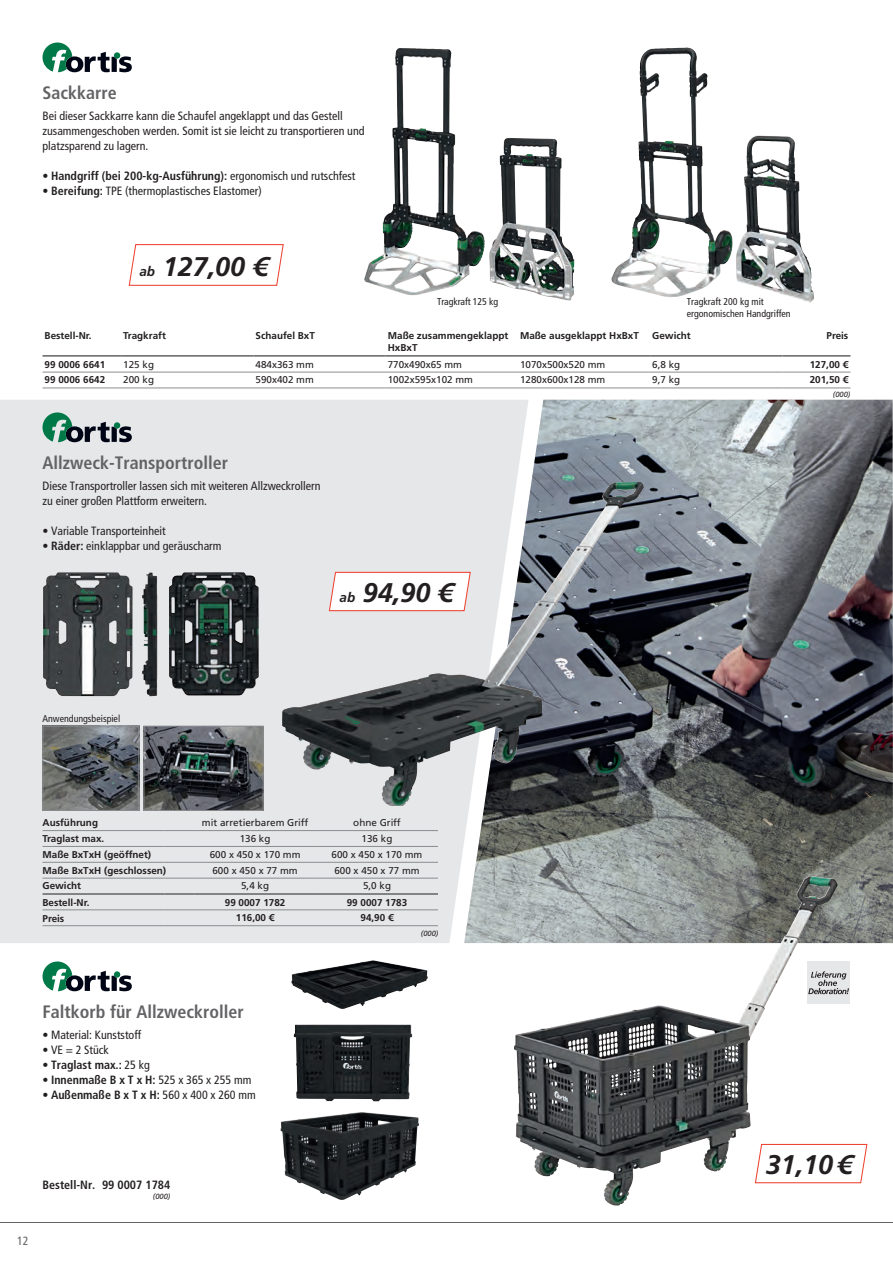
<style>
.page{position:relative;width:893px;height:1263px;background:#fff}
.page>*{position:absolute;margin:0;border:0;box-sizing:border-box;transform-origin:0 0}
.t1{font:italic 700 27px "Frutiger LT Pro";color:#231f20}
.t2{font:700 condensed 18px "Frutiger LT Pro";color:#636366}
.t3{font:condensed 12px/15px "Frutiger LT Pro";color:#231f20}
.t4{font:700 condensed 12px "Frutiger LT Pro";color:#231f20}
.t5{font:condensed 12px "Frutiger LT Pro";color:#636366}
.t6{font:700 9.9px/11.9px "Frutiger LT Pro";color:#231f20}
.t7{font:9.9px "Frutiger LT Pro";color:#231f20}
.t8{font:condensed 9.9px/12px "Frutiger LT Pro";color:#231f20}
.t9{font:italic 7.5px "Frutiger LT Pro";color:#231f20}
.s1{font-weight:400}
.s2{font-weight:700}
.s3{font-size:13.5px}
</style>
<div class="page">
<img style="left:540px;top:400px;width:353px;height:476px">
<svg style="left:0;top:400px;width:540px;height:543px;fill:#e6e7e9"></svg>
<hr style="left:386px;top:355px;width:132px;height:2px;background:#636366">
<hr style="left:518px;top:355px;width:132px;height:2px;background:#636366">
<hr style="left:650px;top:355px;width:132px;height:2px;background:#636366">
<hr style="left:43px;top:372px;width:78px;height:1px;background:#8a8c8f">
<hr style="left:386px;top:372px;width:132px;height:1px;background:#8a8c8f">
<hr style="left:518px;top:372px;width:132px;height:1px;background:#8a8c8f">
<hr style="left:650px;top:372px;width:132px;height:1px;background:#8a8c8f">
<hr style="left:782px;top:372px;width:68px;height:1px;background:#8a8c8f">
<hr style="left:782px;top:388px;width:68px;height:1px;background:#8a8c8f">
<hr style="left:386px;top:388px;width:132px;height:1px;background:#8a8c8f">
<hr style="left:518px;top:388px;width:132px;height:1px;background:#8a8c8f">
<hr style="left:650px;top:388px;width:132px;height:1px;background:#8a8c8f">
<hr style="left:43px;top:355px;width:78px;height:2px;background:#636366">
<hr style="left:782px;top:355px;width:68px;height:2px;background:#636366">
<hr style="left:43px;top:388px;width:78px;height:1px;background:#8a8c8f">
<svg style="left:86px;top:72px;width:199px;height:461px"></svg>
<img style="left:364px;top:48px;width:115px;height:247px">
<img style="left:489px;top:138px;width:35px;height:152px">
<img style="left:616px;top:48px;width:69px;height:221px">
<img style="left:736px;top:136px;width:78px;height:167px">
<svg style="left:43px;top:43px;width:89px;height:29px"></svg>
<hr style="left:194px;top:925px;width:122px;height:1px;background:#8a8c8f">
<hr style="left:316px;top:925px;width:122px;height:1px;background:#8a8c8f">
<hr style="left:43px;top:925px;width:121px;height:1px;background:#8a8c8f">
<hr style="left:164px;top:925px;width:30px;height:1px;background:#8a8c8f">
<hr style="left:43px;top:909px;width:121px;height:1px;background:#8a8c8f">
<hr style="left:164px;top:909px;width:30px;height:1px;background:#8a8c8f">
<hr style="left:43px;top:830px;width:121px;height:1px;background:#8a8c8f">
<hr style="left:164px;top:830px;width:30px;height:1px;background:#8a8c8f">
<hr style="left:43px;top:846px;width:121px;height:1px;background:#8a8c8f">
<hr style="left:164px;top:846px;width:30px;height:1px;background:#8a8c8f">
<hr style="left:43px;top:862px;width:121px;height:1px;background:#8a8c8f">
<hr style="left:164px;top:862px;width:30px;height:1px;background:#8a8c8f">
<hr style="left:43px;top:878px;width:121px;height:1px;background:#8a8c8f">
<hr style="left:164px;top:878px;width:30px;height:1px;background:#8a8c8f">
<hr style="left:43px;top:893px;width:121px;height:2px;background:#636366">
<hr style="left:164px;top:893px;width:30px;height:2px;background:#636366">
<hr style="left:194px;top:830px;width:122px;height:1px;background:#8a8c8f">
<hr style="left:194px;top:846px;width:122px;height:1px;background:#8a8c8f">
<hr style="left:194px;top:862px;width:122px;height:1px;background:#8a8c8f">
<hr style="left:194px;top:878px;width:122px;height:1px;background:#8a8c8f">
<hr style="left:316px;top:878px;width:122px;height:1px;background:#8a8c8f">
<hr style="left:194px;top:909px;width:122px;height:1px;background:#8a8c8f">
<hr style="left:316px;top:909px;width:122px;height:1px;background:#8a8c8f">
<hr style="left:194px;top:893px;width:122px;height:2px;background:#636366">
<hr style="left:316px;top:893px;width:122px;height:2px;background:#636366">
<svg style="left:285px;top:355px;width:229px;height:510px"></svg>
<img style="left:169px;top:572px;width:90px;height:124px">
<img style="left:282px;top:482px;width:357px;height:324px">
<img style="left:45px;top:728px;width:92px;height:81px">
<div style="left:43px;top:726px;width:96px;height:85px;border:1px solid #8a8c8f"></div>
<svg style="left:43px;top:412px;width:89px;height:30px"></svg>
<img style="left:294px;top:1024px;width:118px;height:77px">
<img style="left:291px;top:960px;width:137px;height:49px">
<img style="left:280px;top:1112px;width:139px;height:88px">
<img style="left:514px;top:876px;width:240px;height:300px">
<svg style="left:43px;top:961px;width:89px;height:30px"></svg>
<svg style="left:754px;top:818px;width:139px;height:366px"></svg>
<img style="left:146px;top:728px;width:116px;height:81px">
<div style="left:144px;top:726px;width:120px;height:85px;border:1px solid #8a8c8f"></div>
<hr style="left:0;top:1222px;width:893px;height:1px;background:#636366">
<svg style="left:824px;top:355px;width:27px;height:34px"></svg>
<h2 class="t2" style="left:43px;top:82px;width:76px">Sackkarre</h2>
<p class="t3" style="left:43px;top:109px;width:324px">Bei dieser Sackkarre kann die Schaufel angeklappt und das Gestell zusammengeschoben werden. Somit ist sie leicht zu transportieren und platzsparend zu lagern.</p>
<p class="t4" style="left:43px;top:169px;width:314px"><span class="s1">•</span> Handgriff (bei 200-kg-Ausführung): <span class="s1">ergonomisch und rutschfest</span></p>
<p class="t3" style="left:43px;top:184px;width:221px">• <span class="s2">Bereifung:</span> TPE (thermoplastisches Elastomer)</p>
<h1 class="t1" style="left:139px;top:251px;width:130px"><span class="s3">ab</span> 127,00 €</h1>
<p class="t8" style="left:437px;top:296px;width:62px">Tragkraft 125 kg</p>
<p class="t8" style="left:687px;top:296px;width:105px">Tragkraft 200 kg mit ergonomischen Handgriffen</p>
<p class="t6" style="left:45px;top:330px;width:48px">Bestell-Nr.</p>
<p class="t6" style="left:123px;top:330px;width:44px">Tragkraft</p>
<p class="t6" style="left:256px;top:330px;width:61px">Schaufel BxT</p>
<p class="t6" style="left:388px;top:330px;width:122px">Maße zusammengeklappt<br>HxBxT</p>
<p class="t6" style="left:520px;top:330px;width:120px">Maße ausgeklappt HxBxT</p>
<p class="t6" style="left:652px;top:330px;width:40px">Gewicht</p>
<p class="t6" style="left:826px;top:330px;width:23px">Preis</p>
<p class="t6" style="left:45px;top:358px;width:62px">99 0006 6641</p>
<p class="t7" style="left:123px;top:358px;width:32px">125 kg</p>
<p class="t7" style="left:256px;top:358px;width:60px">484x363 mm</p>
<p class="t7" style="left:388px;top:358px;width:76px">770x490x65 mm</p>
<p class="t7" style="left:520px;top:358px;width:87px">1070x500x520 mm</p>
<p class="t7" style="left:652px;top:358px;width:30px">6,8 kg</p>
<p class="t6" style="left:810px;top:358px;width:40px">127,00 €</p>
<p class="t6" style="left:45px;top:374px;width:62px">99 0006 6642</p>
<p class="t7" style="left:123px;top:374px;width:32px">200 kg</p>
<p class="t7" style="left:256px;top:374px;width:60px">590x402 mm</p>
<p class="t7" style="left:388px;top:374px;width:87px">1002x595x102 mm</p>
<p class="t7" style="left:520px;top:374px;width:87px">1280x600x128 mm</p>
<p class="t7" style="left:652px;top:374px;width:30px">9,7 kg</p>
<p class="t6" style="left:810px;top:374px;width:40px">201,50 €</p>
<h2 class="t2" style="left:43px;top:452px;width:187px">Allzweck-Transportroller</h2>
<p class="t3" style="left:43px;top:479px;width:280px">Diese Transportroller lassen sich mit weiteren Allzweckrollern zu einer großen Plattform erweitern.</p>
<p class="t3" style="left:43px;top:524px;width:125px">• Variable Transporteinheit</p>
<p class="t3" style="left:43px;top:539px;width:180px">• <span class="s2">Räder:</span> einklappbar und geräuscharm</p>
<h1 class="t1" style="left:340px;top:576px;width:115px"><span class="s3">ab</span> 94,90 €</h1>
<p class="t9" style="left:833px;top:390px;width:19px">(000)</p>
<p class="t8" style="left:43px;top:712px;width:79px">Anwendungsbeispiel</p>
<p class="t6" style="left:43px;top:817px;width:57px">Ausführung</p>
<p class="t7" style="left:202px;top:817px;width:108px">mit arretierbarem Griff</p>
<p class="t7" style="left:353px;top:817px;width:49px">ohne Griff</p>
<p class="t6" style="left:43px;top:832px;width:63px">Traglast max.</p>
<p class="t7" style="left:240px;top:832px;width:32px">136 kg</p>
<p class="t7" style="left:362px;top:832px;width:32px">136 kg</p>
<p class="t6" style="left:43px;top:848px;width:110px">Maße BxTxH (geöffnet)</p>
<p class="t7" style="left:210px;top:848px;width:92px">600 x 450 x 170 mm</p>
<p class="t7" style="left:332px;top:848px;width:92px">600 x 450 x 170 mm</p>
<p class="t6" style="left:43px;top:864px;width:125px">Maße BxTxH (geschlossen)</p>
<p class="t7" style="left:212px;top:864px;width:87px">600 x 450 x 77 mm</p>
<p class="t7" style="left:334px;top:864px;width:87px">600 x 450 x 77 mm</p>
<p class="t6" style="left:43px;top:880px;width:40px">Gewicht</p>
<p class="t7" style="left:241px;top:880px;width:30px">5,4 kg</p>
<p class="t7" style="left:363px;top:880px;width:30px">5,0 kg</p>
<p class="t6" style="left:43px;top:896px;width:48px">Bestell-Nr.</p>
<p class="t6" style="left:225px;top:897px;width:62px">99 0007 1782</p>
<p class="t6" style="left:347px;top:897px;width:62px">99 0007 1783</p>
<p class="t6" style="left:43px;top:912px;width:23px">Preis</p>
<p class="t6" style="left:236px;top:912px;width:40px">116,00 €</p>
<p class="t6" style="left:360px;top:912px;width:35px">94,90 €</p>
<h2 class="t2" style="left:43px;top:1000px;width:203px">Faltkorb für Allzweckroller</h2>
<p class="t3" style="left:43px;top:1028px;width:100px">• Material: Kunststoff</p>
<p class="t3" style="left:43px;top:1043px;width:68px">• VE = 2 Stück</p>
<p class="t4" style="left:43px;top:1058px;width:109px"><span class="s1">•</span> Traglast max.: <span class="s1">25 kg</span></p>
<p class="t4" style="left:43px;top:1073px;width:210px"><span class="s1">•</span> Innenmaße B x T x H: <span class="s1">525 x 365 x 255 mm</span></p>
<p class="t4" style="left:43px;top:1088px;width:215px"><span class="s1">•</span> Außenmaße B x T x H: <span class="s1">560 x 400 x 260 mm</span></p>
<p class="t9" style="left:421px;top:929px;width:19px">(000)</p>
<p class="t5" style="left:17px;top:1234px;width:13px">12</p>
<p class="t4" style="left:43px;top:1177px;width:129px">Bestell-Nr. 99 0007 1784</p>
<p class="t9" style="left:153px;top:1191px;width:19px">(000)</p>
<h1 class="t1" style="left:766px;top:1148px;width:88px">31,10€</h1>
</div>
